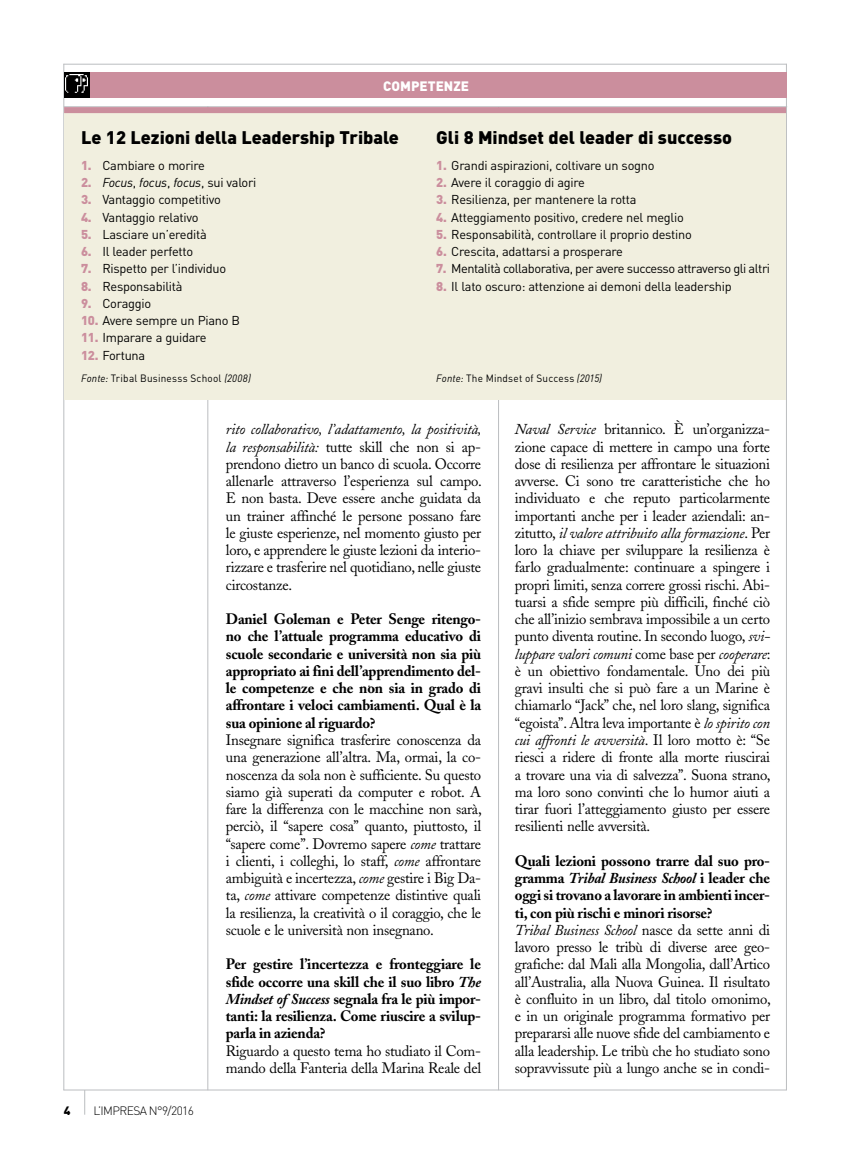
<style>
.page{position:relative;width:851px;height:1170px;background:#fff}
.page>*{position:absolute;margin:0;border:0;box-sizing:border-box;transform-origin:0 0}
.t1{font:900 18px "DIN";color:#000}
.t2{font:15px/17.2px "Adobe Caslon";letter-spacing:-.015em;color:#000;text-align:justify}
.t3{font:700 15px/17.2px "Adobe Caslon";letter-spacing:-.015em;color:#000;text-align:justify}
.t4{font:900 13.5px "DIN";color:#fff}
.t5{font:12.75px "DIN";letter-spacing:-.02em;color:#000}
.t6{font:italic 12.75px "DIN";letter-spacing:-.02em;color:#000}
.t7{font:300 12px "DIN";letter-spacing:-.05em;color:#000}
.t8{font:900 12px "DIN";color:#000}
.t9{font:10.5px "DIN";letter-spacing:.025em;color:#000;scale:.95 1}
.s1{font-weight:900;color:#cb8e9d}
.s2{font-weight:900;font-style:normal;color:#cb8e9d}
.s3{font-style:normal}
.s4{font-style:italic}
.s5{font-weight:700}
.s6{font-weight:700;font-style:italic}
</style>
<div class="page">
<svg style="left:84px;top:1090px;width:1px;height:24px"></svg>
<hr style="left:63px;top:64px;width:1px;height:1026px;background:#bbbdc0">
<hr style="left:786px;top:64px;width:1px;height:1026px;background:#bbbdc0">
<hr style="left:63px;top:1089px;width:723px;height:1px;background:#bbbdc0">
<hr style="left:63px;top:64px;width:723px;height:1px;background:#bbbdc0">
<hr style="left:64px;top:106px;width:723px;height:1px;background:#bbbdc0">
<div style="left:64px;top:72px;width:722px;height:26px;background:#cb8e9d"></div>
<div style="left:64px;top:72px;width:26px;height:26px;background:#000"></div>
<img style="left:66px;top:74px;width:22px;height:19px">
<hr style="left:207px;top:106px;width:1px;height:984px;background:#bbbdc0">
<hr style="left:498px;top:107px;width:1px;height:983px;background:#bbbdc0">
<div style="left:64px;top:110px;width:722px;height:290px;background:#f1efdf"></div>
<div style="left:64px;top:107px;width:722px;height:6px;background:#cb8e9d"></div>
<p class="t4" style="left:383px;top:77px;width:87px">COMPETENZE</p>
<p class="t1" style="left:81px;top:125px;width:319px">Le 12 Lezioni della Leadership Tribale</p>
<p class="t5" style="left:81px;top:157px;width:125px"><span class="s1">1.</span> Cambiare o morire</p>
<p class="t6" style="left:81px;top:174px;width:177px"><span class="s2">2.</span> Focus<span class="s3">,</span> focus<span class="s3">,</span> focus<span class="s3">, sui valori</span></p>
<p class="t5" style="left:81px;top:192px;width:141px"><span class="s1">3.</span> Vantaggio competitivo</p>
<p class="t5" style="left:81px;top:209px;width:119px"><span class="s1">4.</span> Vantaggio relativo</p>
<p class="t5" style="left:81px;top:226px;width:127px"><span class="s1">5.</span> Lasciare un’eredità</p>
<p class="t5" style="left:81px;top:243px;width:114px"><span class="s1">6.</span> Il leader perfetto</p>
<p class="t5" style="left:81px;top:261px;width:146px"><span class="s1">7.</span> Rispetto per l’individuo</p>
<p class="t5" style="left:81px;top:278px;width:103px"><span class="s1">8.</span> Responsabilità</p>
<p class="t5" style="left:81px;top:295px;width:72px"><span class="s1">9.</span> Coraggio</p>
<p class="t5" style="left:81px;top:312px;width:160px"><span class="s1">10.</span> Avere sempre un Piano B</p>
<p class="t5" style="left:81px;top:330px;width:127px"><span class="s1">11.</span> Imparare a guidare</p>
<p class="t5" style="left:81px;top:347px;width:66px"><span class="s1">12.</span> Fortuna</p>
<p class="t9" style="left:81px;top:372px;width:180px"><span class="s4">Fonte:</span> Tribal Businesss School <span class="s4">(2008)</span></p>
<p class="t1" style="left:436px;top:125px;width:297px">Gli 8 Mindset del leader di successo</p>
<p class="t5" style="left:436px;top:157px;width:220px"><span class="s1">1.</span> Grandi aspirazioni, coltivare un sogno</p>
<p class="t5" style="left:436px;top:174px;width:150px"><span class="s1">2.</span> Avere il coraggio di agire</p>
<p class="t5" style="left:436px;top:192px;width:201px"><span class="s1">3.</span> Resilienza, per mantenere la rotta</p>
<p class="t5" style="left:436px;top:209px;width:249px"><span class="s1">4.</span> Atteggiamento positivo, credere nel meglio</p>
<p class="t5" style="left:436px;top:226px;width:257px"><span class="s1">5.</span> Responsabilità, controllare il proprio destino</p>
<p class="t5" style="left:436px;top:243px;width:188px"><span class="s1">6.</span> Crescita, adattarsi a prosperare</p>
<p class="t5" style="left:436px;top:261px;width:335px"><span class="s1">7.</span> Mentalità collaborativa, per avere successo attraverso gli altri</p>
<p class="t5" style="left:436px;top:278px;width:297px"><span class="s1">8.</span> Il lato oscuro: attenzione ai demoni della leadership</p>
<p class="t9" style="left:436px;top:372px;width:176px"><span class="s4">Fonte:</span> The Mindset of Success <span class="s4">(2015)</span></p>
<p class="t8" style="left:64px;top:1102px;width:8px">4</p>
<p class="t7" style="left:94px;top:1102px;width:102px">L’IMPRESA N°9/2016</p>
<p class="t2" style="left:226px;top:421px;width:257px"><span class="s4">rito collaborativo, l’adattamento, la positività, la responsabilità:</span> tutte skill che non si ap&shy;prendono dietro un banco di scuola. Occorre allenarle attraverso l’esperienza sul campo.<br>E non basta. Deve essere anche guidata da un trainer affinché le persone possano fare le giuste esperienze, nel momento giusto per loro, e apprendere le giuste lezioni da interio&shy;rizzare e trasferire nel quotidiano, nelle giuste circostanze.</p>
<p class="t3" style="left:226px;top:610px;width:257px">Daniel Goleman e Peter Senge ritengo&shy;no che l’attuale programma educativo di scuole secondarie e università non sia più appropriato ai fini dell’apprendimento del&shy;le competenze e che non sia in grado di affrontare i veloci cambiamenti. Qual è la sua opinione al riguardo?</p>
<p class="t2" style="left:226px;top:731px;width:257px">Insegnare significa trasferire conoscenza da una generazione all’altra. Ma, ormai, la co&shy;noscenza da sola non è sufficiente. Su questo siamo già superati da computer e robot. A fare la differenza con le macchine non sarà, perciò, il “sapere cosa” quanto, piuttosto, il “sapere come”. Dovremo sapere <span class="s4">come</span> trattare i clienti, i colleghi, lo staff, <span class="s4">come</span> affrontare ambiguità e incertezza, <span class="s4">come</span> gestire i Big Da&shy;ta, <span class="s4">come</span> attivare competenze distintive quali la resilienza, la creatività o il coraggio, che le scuole e le università non insegnano.</p>
<p class="t3" style="left:226px;top:955px;width:257px">Per gestire l’incertezza e fronteggiare le sfide occorre una skill che il suo libro <span class="s4">The Mindset of Success</span> segnala fra le più impor&shy;tanti: la resilienza. Come riuscire a svilup&shy;parla in azienda?</p>
<p class="t2" style="left:226px;top:1042px;width:257px">Riguardo a questo tema ho studiato il Com&shy;mando della Fanteria della Marina Reale del</p>
<p class="t2" style="left:514px;top:421px;width:257px"><span class="s4">Naval Service</span> britannico. È un’organizza&shy;zione capace di mettere in campo una forte dose di resilienza per affrontare le situazioni avverse. Ci sono tre caratteristiche che ho individuato e che reputo particolarmente importanti anche per i leader aziendali: an&shy;zitutto, <span class="s4">il valore attribuito alla formazione</span>. Per loro la chiave per sviluppare la resilienza è farlo gradualmente: continuare a spingere i propri limiti, senza correre grossi rischi. Abi&shy;tuarsi a sfide sempre più difficili, finché ciò che all’inizio sembrava impossibile a un certo punto diventa routine. In secondo luogo, <span class="s4">svi&shy;luppare valori comuni</span> come base per <span class="s4">cooperare</span>: è un obiettivo fondamentale. Uno dei più gravi insulti che si può fare a un Marine è chiamarlo “Jack” che, nel loro slang, significa “egoista”. Altra leva importante è <span class="s4">lo spirito con cui affronti le avversità</span>. Il loro motto è: “Se riesci a ridere di fronte alla morte riuscirai a trovare una via di salvezza”. Suona strano, ma loro sono convinti che lo humor aiuti a tirar fuori l’atteggiamento giusto per essere resilienti nelle avversità.</p>
<p class="t2" style="left:514px;top:852px;width:257px;text-align:left"><span class="s5">Quali lezioni possono trarre dal suo pro&shy;gramma</span> <span class="s6">Tribal Business School</span> <span class="s5">i leader che oggi si trovano a lavorare in ambienti incer&shy;ti, con più rischi e minori risorse?<br></span><span class="s4">Tribal Business School</span> nasce da sette anni di lavoro presso le tribù di diverse aree geo&shy;grafiche: dal Mali alla Mongolia, dall’Artico all’Australia, alla Nuova Guinea. Il risultato è confluito in un libro, dal titolo omonimo, e in un originale programma formativo per prepararsi alle nuove sfide del cambiamento e alla leadership. Le tribù che ho studiato sono sopravvissute più a lungo anche se in condi-</p>
</div>
